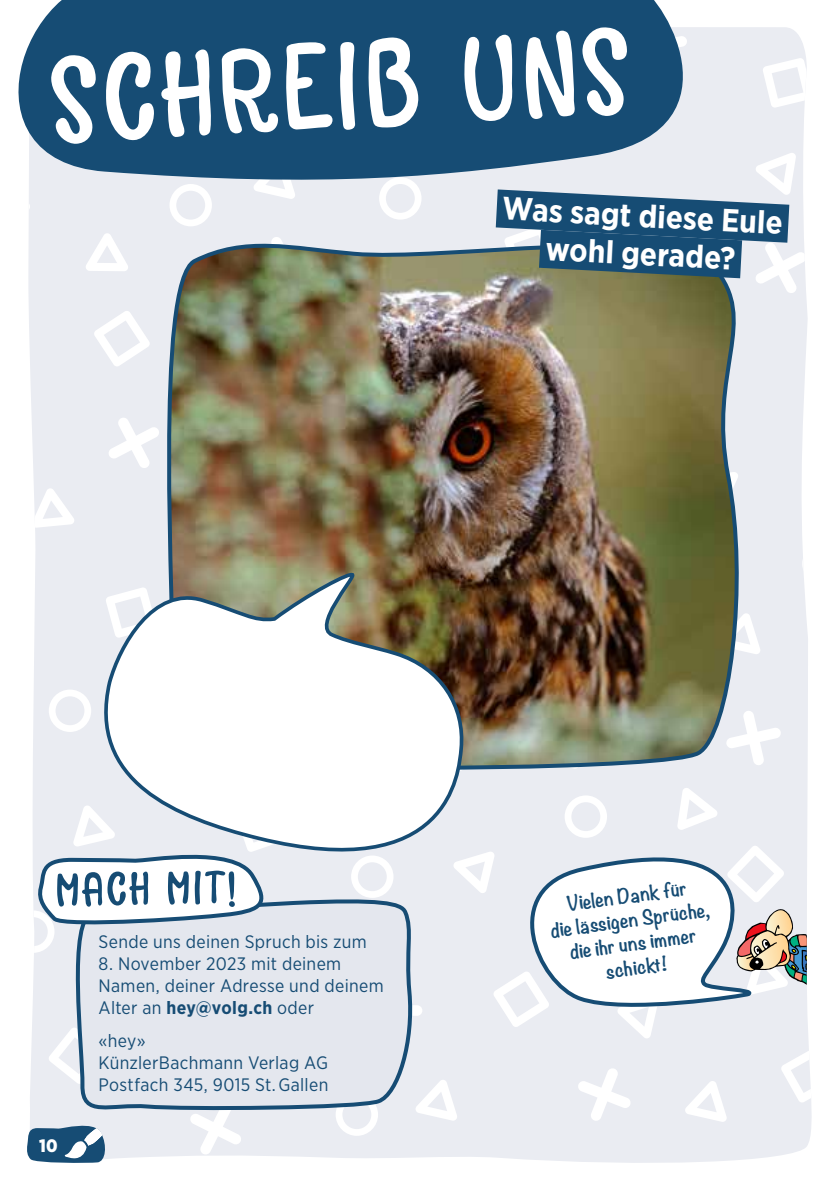
<style>
.page{position:relative;width:840px;height:1191px;background:#fff}
.page>*{position:absolute;margin:0;border:0;box-sizing:border-box;transform-origin:0 0}
.t1{font:130px "Avaline Script SC Bold";color:#fff}
.t2{font:50px "Avaline Script SC Bold";color:#164c74}
.t3{font:700 32px/38px "Gotham Narrow";color:#fff;text-align:center}
.t4{font:18px/22px "Gotham Narrow";letter-spacing:.02em;color:#164c74}
.t5{font:700 18px/24px "Noteworthy";color:#164c74;text-align:center}
.t6{font:900 18px "Gotham Narrow";color:#fff}
.s1{font-weight:700}
</style>
<div class="page">
<div style="left:28px;top:188px;width:784px;height:975px;background:#eaecf2"></div>
<svg style="left:493px;top:971px;width:55px;height:56px"></svg>
<svg style="left:780px;top:1047px;width:32px;height:55px"></svg>
<svg style="left:809px;top:418px;width:3px;height:49px"></svg>
<svg style="left:94px;top:311px;width:55px;height:55px"></svg>
<svg style="left:189px;top:1118px;width:53px;height:37px"></svg>
<svg style="left:413px;top:982px;width:9px;height:56px"></svg>
<svg style="left:760px;top:710px;width:20px;height:55px"></svg>
<svg style="left:577px;top:1067px;width:54px;height:54px"></svg>
<svg style="left:108px;top:417px;width:41px;height:52px"></svg>
<svg style="left:28px;top:188px;width:3px;height:53px"></svg>
<svg style="left:415px;top:1079px;width:42px;height:41px"></svg>
<svg style="left:684px;top:1081px;width:42px;height:40px"></svg>
<svg style="left:453px;top:851px;width:41px;height:42px"></svg>
<svg style="left:677px;top:788px;width:40px;height:38px"></svg>
<svg style="left:86px;top:233px;width:42px;height:38px"></svg>
<svg style="left:32px;top:488px;width:42px;height:39px"></svg>
<svg style="left:617px;top:1014px;width:41px;height:24px"></svg>
<svg style="left:253px;top:188px;width:42px;height:11px"></svg>
<svg style="left:379px;top:188px;width:42px;height:30px"></svg>
<svg style="left:169px;top:188px;width:43px;height:30px"></svg>
<svg style="left:49px;top:689px;width:38px;height:43px"></svg>
<svg style="left:564px;top:795px;width:42px;height:31px"></svg>
<svg style="left:351px;top:885px;width:42px;height:13px"></svg>
<svg style="left:335px;top:1118px;width:43px;height:17px"></svg>
<svg style="left:801px;top:542px;width:11px;height:43px"></svg>
<svg style="left:457px;top:1161px;width:47px;height:2px"></svg>
<svg style="left:18px;top:0;width:653px;height:188px;background:#2a5b80"></svg>
<img style="left:149px;top:218px;width:611px;height:562px">
<svg style="left:87px;top:571px;width:378px;height:314px"></svg>
<svg style="left:497px;top:826px;width:258px;height:188px"></svg>
<svg style="left:448px;top:27px;width:364px;height:272px;background:#7894a6"></svg>
<svg style="left:727px;top:845px;width:79px;height:149px"></svg>
<svg style="left:62px;top:898px;width:351px;height:220px;background:#d3dae4"></svg>
<svg style="left:28px;top:800px;width:305px;height:284px"></svg>
<svg style="left:27px;top:1120px;width:81px;height:43px;background:#6789a4"></svg>
<h1 class="t1" style="left:46px;top:26px;width:584px;rotate:-3deg">SCHREIB UNS</h1>
<h3 class="t3" style="left:503px;top:189px;width:282px;rotate:3deg">Was sagt diese Eule wohl gerade?</h3>
<h2 class="t2" style="left:54px;top:861px;width:184px;rotate:-1deg">MACH MIT!</h2>
<p class="t4" style="left:99px;top:930px;width:269px">Sende uns deinen Spruch bis zum</p>
<p class="t4" style="left:99px;top:952px;width:286px">8. November 2023 mit deinem<br>Namen, deiner Adresse und deinem<br>Alter an <span class="s1">hey@volg.ch</span> oder</p>
<p class="t4" style="left:99px;top:1029px;width:231px">«hey»<br>KünzlerBachmann Verlag AG<br>Postfach 345, 9015 St. Gallen</p>
<p class="t6" style="left:39px;top:1133px;width:20px">10</p>
<p class="t5" style="left:545px;top:894px;width:161px;rotate:-8deg">Vielen Dank für<br>die lässigen Sprüche, die ihr uns immer schickt!</p>
</div>
